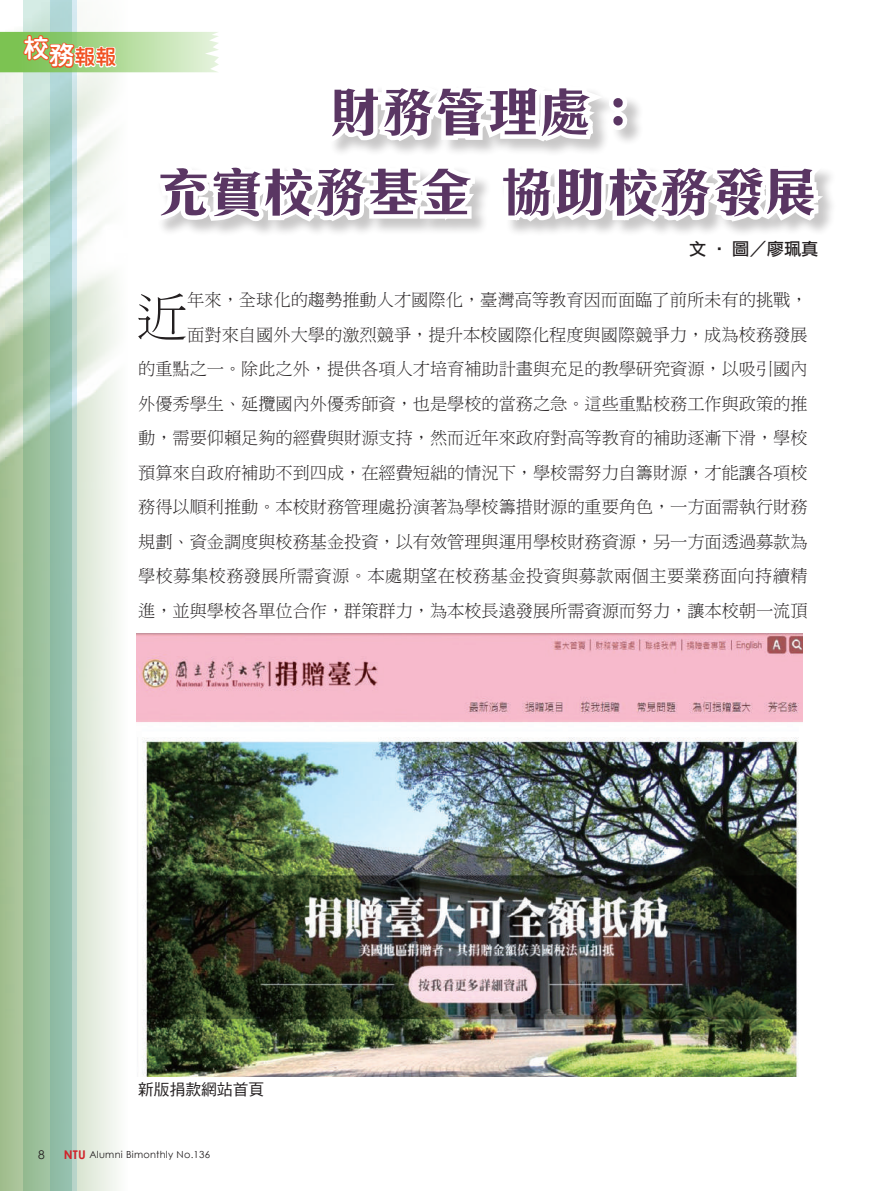
<style>
.page{position:relative;width:893px;height:1191px;background:#fff}
.page>*{position:absolute;margin:0;border:0;box-sizing:border-box;transform-origin:0 0}
.t1{font:700 52.5px/79.9px "C Hei 3 HK";color:#5a3663;text-align:center}
.t2{font:51.75px "DF Ming Std W3";color:#231f20}
.t3{font:25.5px "DF Yuan Std W8";color:#fff}
.t4{font:17.25px/34.5px "DF Ming Std W3";letter-spacing:-.005em;color:#231f20;text-align:right}
.t5{font:17.25px "DF Li Hei Std W5";color:#231f20}
.t6{font:15.75px "DF Hei Std W5";color:#231f20}
.t7{font:12px "Century Gothic";color:#231f20}
.t8{font:9.75px "Century Gothic";letter-spacing:.025em;color:#231f20}
.s1{font-weight:700;font-size:12px;color:#d1232a}
</style>
<div class="page">
<svg style="left:23px;top:0;width:27px;height:1191px;background:#a4c7a7"></svg>
<svg style="left:50px;top:0;width:27px;height:1191px;background:#9fc6b8"></svg>
<svg style="left:0;top:24px;width:219px;height:48px"></svg>
<svg style="left:334px;top:90px;width:301px;height:57px"></svg>
<svg style="left:162px;top:170px;width:325px;height:63px"></svg>
<svg style="left:494px;top:217px;width:76px;height:860px"></svg>
<svg style="left:545px;top:170px;width:287px;height:57px"></svg>
<img style="left:136px;top:634px;width:667px;height:442px">
<h3 class="t3" style="left:23px;top:38px;width:94px">校務<sub>報報</sub></h3>
<h1 class="t1" style="left:157px;top:68px;width:661px">財務管理處：<br>充實校務基金 協助校務發展</h1>
<p class="t5" style="left:689px;top:240px;width:131px">文 ‧ 圖／廖珮真</p>
<p class="t4" style="left:138px;top:282px;width:671px">年來，全球化的趨勢推動人才國際化，臺灣高等教育因而面臨了前所未有的挑戰，<br>面對來自國外大學的激烈競爭，提升本校國際化程度與國際競爭力，成為校務發展<br>的重點之一。除此之外，提供各項人才培育補助計畫與充足的教學研究資源，以吸引國內外優秀學生、延攬國內外優秀師資，也是學校的當務之急。這些重點校務工作與政策的推動，需要仰賴足夠的經費與財源支持，然而近年來政府對高等教育的補助逐漸下滑，學校預算來自政府補助不到四成，在經費短絀的情況下，學校需努力自籌財源，才能讓各項校務得以順利推動。本校財務管理處扮演著為學校籌措財源的重要角色，一方面需執行財務規劃、資金調度與校務基金投資，以有效管理與運用學校財務資源，另一方面透過募款為學校募集校務發展所需資源。本處期望在校務基金投資與募款兩個主要業務面向持續精進，並與學校各單位合作，群策群力，為本校長遠發展所需資源而努力，讓本校朝一流頂</p>
<h2 class="t2" style="left:136px;top:289px;width:53px">近</h2>
<p class="t6" style="left:138px;top:1080px;width:128px">新版捐款網站首頁</p>
<p class="t7" style="left:38px;top:1147px;width:8px">8</p>
<p class="t8" style="left:64px;top:1148px;width:148px"><span class="s1">NTU</span> Alumni Bimonthly No.136</p>
</div>
